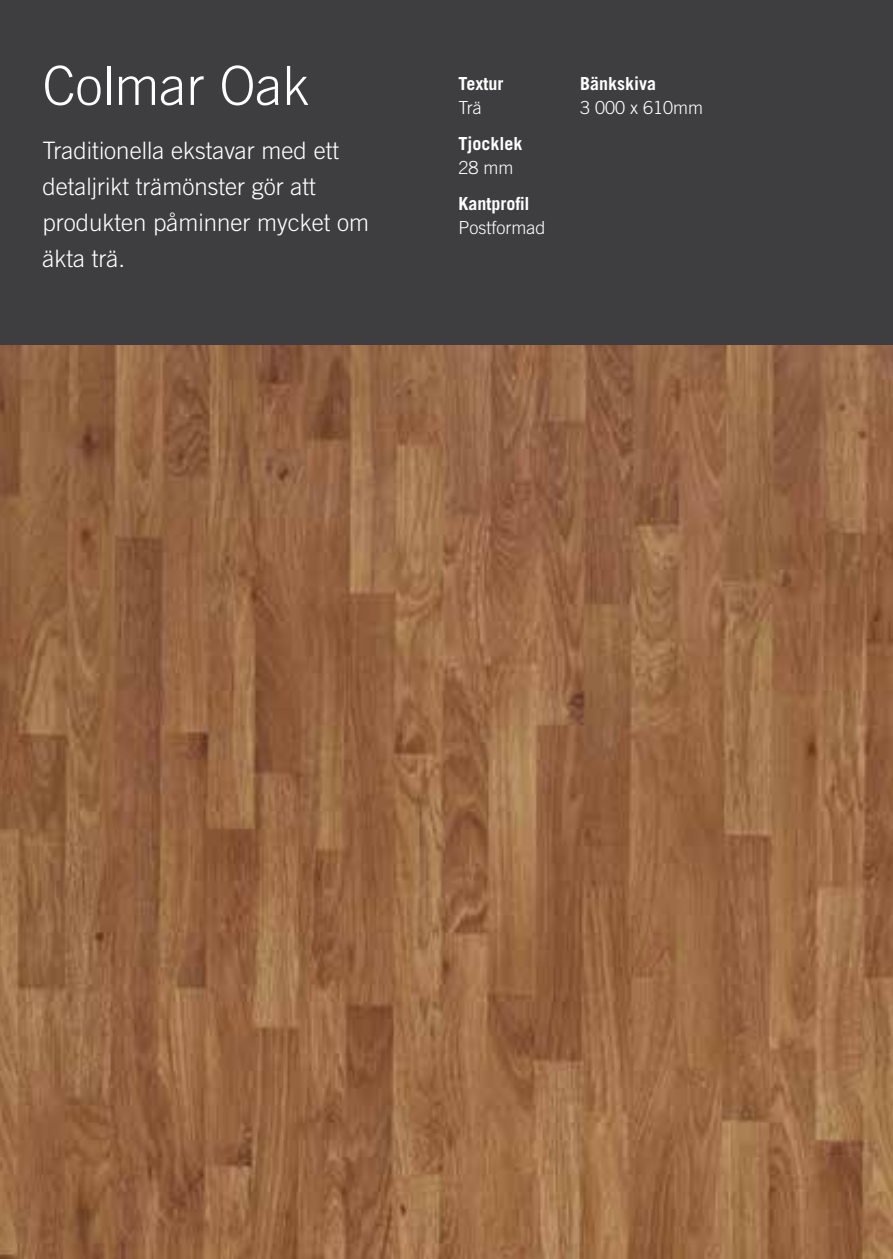
<style>
.page{position:relative;width:893px;height:1259px;background:#fff}
.page>*{position:absolute;margin:0;border:0;box-sizing:border-box;transform-origin:0 0}
.t1{font:300 54px "Trade Gothic LT Std";color:#fff}
.t2{font:300 24px/36px "Trade Gothic LT Std";color:#fff}
.t3{font:700 18px "Trade Gothic LT Std";color:#fff}
.t4{font:300 18px "Trade Gothic LT Std";color:#fff}
</style>
<div class="page">
<div style="left:0;top:0;width:893px;height:345px;background:#3e3e41"></div>
<img style="left:0;top:345px;width:893px;height:914px">
<h1 class="t1" style="left:43px;top:54px;width:268px">Colmar Oak</h1>
<p class="t2" style="left:43px;top:132px;width:328px">Traditionella ekstavar med ett detaljrikt trämönster gör att produkten påminner mycket om äkta trä.</p>
<p class="t3" style="left:458px;top:72px;width:46px">Textur</p>
<p class="t4" style="left:458px;top:96px;width:25px">Trä</p>
<p class="t3" style="left:458px;top:132px;width:66px">Tjocklek</p>
<p class="t4" style="left:458px;top:156px;width:57px">28 mm</p>
<p class="t3" style="left:458px;top:192px;width:73px">Kantprofil</p>
<p class="t4" style="left:458px;top:216px;width:88px">Postformad</p>
<p class="t3" style="left:580px;top:72px;width:77px">Bänkskiva</p>
<p class="t4" style="left:580px;top:96px;width:125px">3 000 x 610mm</p>
</div>
